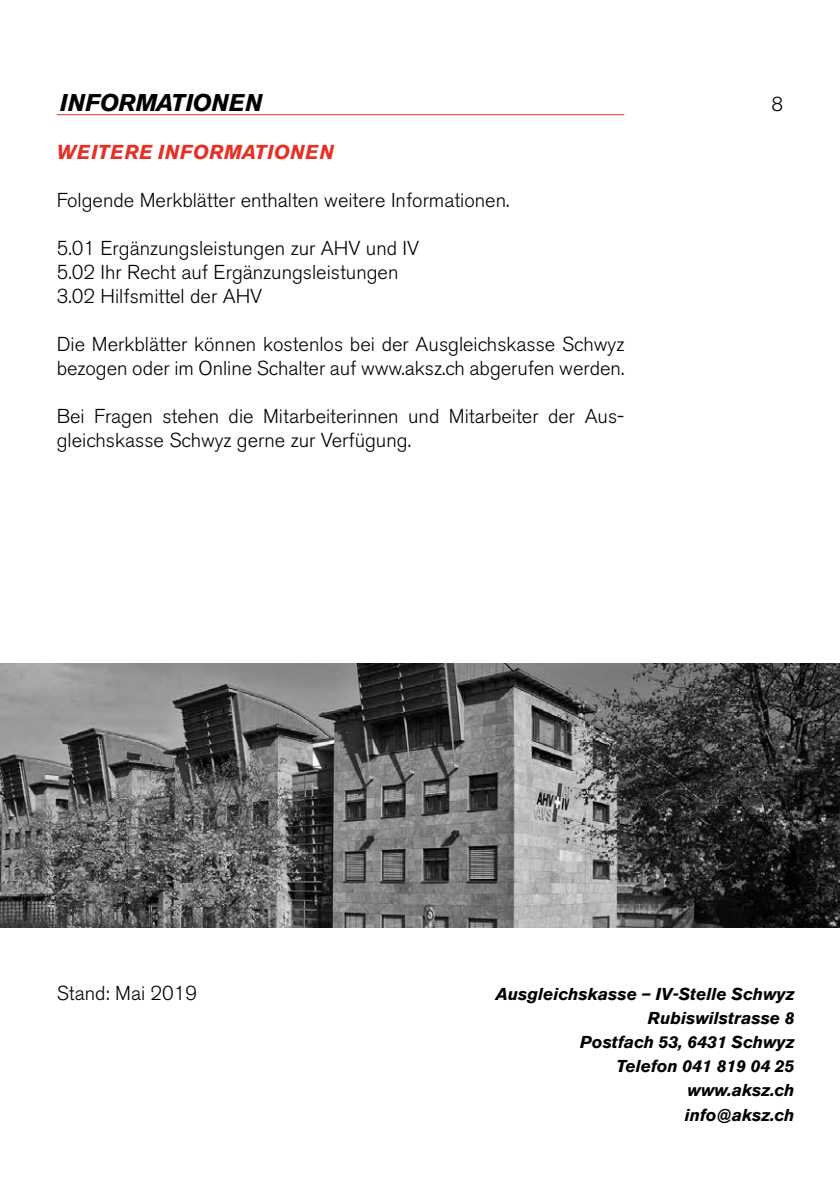
<style>
.page{position:relative;width:840px;height:1191px;background:#fff}
.page>*{position:absolute;margin:0;border:0;box-sizing:border-box;transform-origin:0 0}
.t1{font:italic 700 24px "Akzidenz Grotesk BE";letter-spacing:-.01em;color:#000}
.t2{font:300 20px/24px "Akzidenz Grotesk BE";color:#000}
.t3{font:italic 700 20px "Akzidenz Grotesk BE";letter-spacing:.02em;color:#e63026}
.t4{font:italic 700 17.2px/24px "Akzidenz Grotesk BE";color:#000;text-align:right}
</style>
<div class="page">
<img style="left:0;top:663px;width:839px;height:264px">
<hr style="left:57px;top:114px;width:567px;height:1px;background:#e63026">
<p class="t1" style="left:60px;top:89px;width:203px">INFORMATIONEN</p>
<p class="t3" style="left:57px;top:140px;width:278px">WEITERE INFORMATIONEN</p>
<p class="t2" style="left:57px;top:189px;width:454px">Folgende Merkblätter enthalten weitere Informationen.</p>
<p class="t2" style="left:57px;top:237px;width:364px">5.01 Ergänzungsleistungen zur AHV und IV<br>5.02 Ihr Recht auf Ergänzungsleistungen<br>3.02 Hilfsmittel der AHV</p>
<p class="t2" style="left:57px;top:333px;width:568px">Die Merkblätter können kostenlos bei der Ausgleichskasse Schwyz bezogen oder im Online Schalter auf www.aksz.ch abgerufen werden.</p>
<p class="t2" style="left:57px;top:405px;width:568px">Bei Fragen stehen die Mitarbeiterinnen und Mitarbeiter der Aus&shy;gleichskasse Schwyz gerne zur Verfügung.</p>
<p class="t2" style="left:771px;top:93px;width:13px">8</p>
<p class="t2" style="left:57px;top:981px;width:142px">Stand: Mai 2019</p>
<p class="t4" style="left:495px;top:982px;width:300px">Ausgleichskasse – IV-Stelle Schwyz<br>Rubiswilstrasse 8<br>Postfach 53, 6431 Schwyz<br>Telefon 041 819 04 25<br>www.aksz.ch<br>info@aksz.ch</p>
</div>
